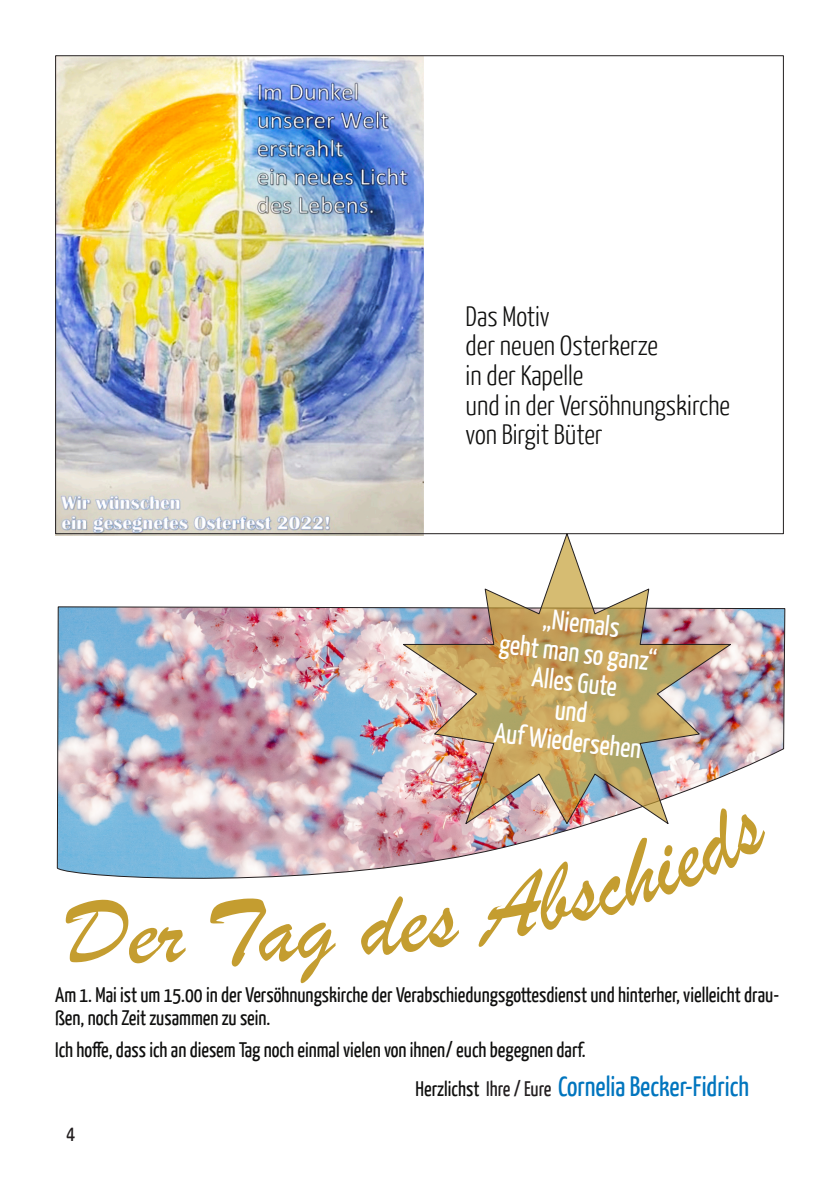
<style>
.page{position:relative;width:840px;height:1191px;background:#fff}
.page>*{position:absolute;margin:0;border:0;box-sizing:border-box;transform-origin:0 0}
.t1{font:96px "Brush Script";color:#c49d30}
.t2{font:300 28px/29.6px "Yanone Kaffeesatz";color:#0f0f0e}
.t3{font:28px/29.6px "Yanone Kaffeesatz";color:#fff;text-align:center}
.t4{font:28px "Yanone Kaffeesatz";color:#0075be}
.t5{font:22px "Yanone Kaffeesatz";color:#231f20}
.t6{font:21px/22.2px "Yanone Kaffeesatz";color:#0f0f0e}
.s1{font-size:21px;color:#0f0f0e}
.s2{font-size:21px;color:#231f20}
</style>
<div class="page">
<img style="left:57px;top:606px;width:727px;height:273px">
<img style="left:402px;top:534px;width:329px;height:290px">
<img style="left:55px;top:57px;width:368px;height:479px">
<svg style="left:466px;top:806px;width:305px;height:73px"></svg>
<h2 class="t2" style="left:465px;top:303px;width:266px">Das Motiv<br>der neuen Osterkerze<br>in der Kapelle<br>und in der Versöhnungskirche von Birgit Büter</h2>
<h2 class="t3" style="left:504px;top:601px;width:159px;rotate:7deg">„Niemals<br>geht man so ganz“<br>Alles Gute<br>und<br>Auf Wiedersehen</h2>
<h1 class="t1" style="left:156px;top:904px;width:30px">r</h1>
<p class="t6" style="left:55px;top:985px;width:725px">Am 1. Mai ist um 15.00 in der Versöhnungskirche der Verabschiedungsgottesdienst und hinterher, vielleicht drau&shy;ßen, noch Zeit zusammen zu sein.</p>
<p class="t6" style="left:55px;top:1040px;width:532px">Ich hoffe, dass ich an diesem Tag noch einmal vielen von ihnen/ euch begegnen darf.</p>
<h2 class="t4" style="left:415px;top:1075px;width:335px"><span class="s1">Herzlichst</span> <span class="s2">Ihre / Eure</span> Cornelia Becker-Fidrich</h2>
<p class="t5" style="left:66px;top:1124px;width:11px">4</p>
</div>
